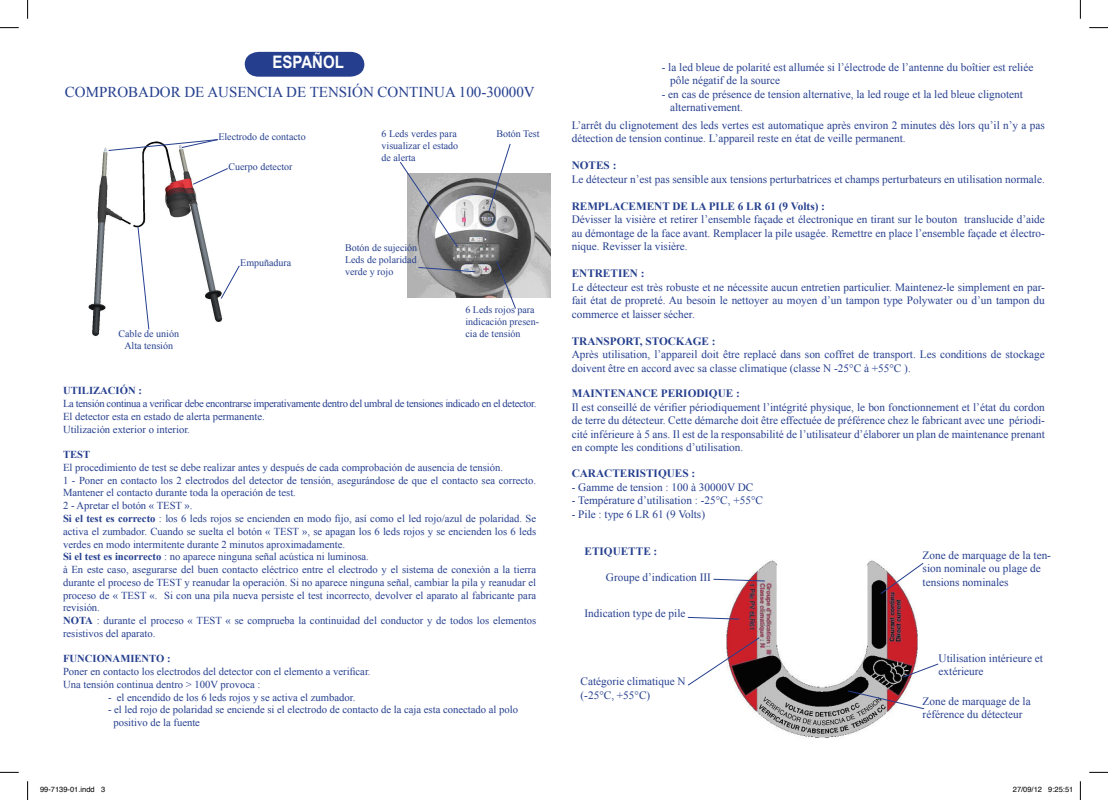
<style>
.page{position:relative;width:1108px;height:800px;background:#fff}
.page>*{position:absolute;margin:0;border:0;box-sizing:border-box;transform-origin:0 0}
.t1{font:700 17.25px "Arial";color:#fff;scale:.87 1}
.t2{font:15px "Times New Roman";color:#253f8e}
.t3{font:11.25px/13.5px "Times New Roman";color:#253f8e}
.t4{font:700 11.25px "Times New Roman";color:#253f8e}
.t5{font:10.62px/12.8px "Times New Roman";color:#253f8e}
.t6{font:10.62px "Times New Roman";letter-spacing:-.03em;color:#253f8e}
.t7{font:700 10.62px "Times New Roman";color:#253f8e}
.t8{font:10px/12px "Times New Roman";color:#253f8e}
.t9{font:7.5px "Helvetica";color:#000}
.s1{font-weight:700}
</style>
<div class="page">
<img style="left:726px;top:560px;width:191px;height:178px">
<svg style="left:713px;top:578px;width:53px;height:3px"></svg>
<svg style="left:687px;top:616px;width:53px;height:4px"></svg>
<svg style="left:688px;top:636px;width:72px;height:50px"></svg>
<svg style="left:847px;top:689px;width:78px;height:20px"></svg>
<svg style="left:902px;top:662px;width:37px;height:16px"></svg>
<svg style="left:879px;top:561px;width:45px;height:33px"></svg>
<svg style="left:245px;top:52px;width:119px;height:25px;background:#304994"></svg>
<img style="left:408px;top:173px;width:142px;height:124px">
<svg style="left:400px;top:162px;width:59px;height:86px"></svg>
<svg style="left:488px;top:143px;width:23px;height:69px"></svg>
<svg style="left:495px;top:260px;width:22px;height:49px"></svg>
<svg style="left:417px;top:266px;width:59px;height:7px"></svg>
<img style="left:88px;top:147px;width:135px;height:189px">
<svg style="left:220px;top:264px;width:20px;height:36px"></svg>
<svg style="left:108px;top:139px;width:111px;height:12px"></svg>
<svg style="left:137px;top:225px;width:13px;height:105px"></svg>
<svg style="left:192px;top:167px;width:36px;height:18px"></svg>
<svg style="left:0;top:27px;width:19px;height:1px"></svg>
<svg style="left:1089px;top:27px;width:19px;height:1px"></svg>
<svg style="left:0;top:771px;width:19px;height:1px"></svg>
<svg style="left:1089px;top:771px;width:19px;height:1px"></svg>
<svg style="left:27px;top:0;width:1px;height:19px"></svg>
<svg style="left:27px;top:781px;width:1px;height:18px"></svg>
<svg style="left:1079px;top:0;width:2px;height:19px"></svg>
<svg style="left:1079px;top:781px;width:2px;height:18px"></svg>
<p class="t1" style="left:272px;top:51px;width:84px">ESPAÑOL</p>
<p class="t2" style="left:65px;top:82px;width:471px">COMPROBADOR DE AUSENCIA DE TENSIÓN CONTINUA 100-30000V</p>
<p class="t8" style="left:381px;top:128px;width:78px">6 Leds verdes para visualizar el estado de alerta</p>
<p class="t8" style="left:496px;top:128px;width:45px">Botón Test</p>
<p class="t8" style="left:218px;top:131px;width:89px">Electrodo de contacto</p>
<p class="t8" style="left:228px;top:160px;width:66px">Cuerpo detector</p>
<p class="t8" style="left:118px;top:327px;width:62px">Cable de unión</p>
<p class="t8" style="left:124px;top:339px;width:50px">Alta tensión</p>
<p class="t8" style="left:240px;top:257px;width:53px">Empuñadura</p>
<p class="t8" style="left:345px;top:241px;width:74px">Botón de sujeción</p>
<p class="t8" style="left:345px;top:253px;width:73px">Leds de polaridad verde y rojo</p>
<p class="t8" style="left:465px;top:303px;width:75px">6 Leds rojos para indicación presen&shy;cia de tensión</p>
<p class="t7" style="left:63px;top:383px;width:80px">UTILIZACIÓN :</p>
<p class="t6" style="left:63px;top:396px;width:475px">La tensión continua a verificar debe encontrarse imperativamente dentro del umbral de tensiones indicado en el detector.</p>
<p class="t5" style="left:63px;top:409px;width:203px">El detector esta en estado de alerta permanente.</p>
<p class="t5" style="left:63px;top:422px;width:128px">Utilización exterior o interior.</p>
<p class="t7" style="left:63px;top:447px;width:29px">TEST</p>
<p class="t5" style="left:63px;top:460px;width:441px">El procedimiento de test se debe realizar antes y después de cada comprobación de ausencia de tensión.</p>
<p class="t5" style="left:63px;top:473px;width:475px">1 - Poner en contacto los 2 electrodos del detector de tensión, asegurándose de que el contacto sea correcto.<br>Mantener el contacto durante toda la operación de test.</p>
<p class="t5" style="left:63px;top:499px;width:131px">2 - Apretar el botón « TEST ».</p>
<p class="t5" style="left:63px;top:511px;width:475px;text-align:justify"><span class="s1">Si el test es correcto</span> : los 6 leds rojos se encienden en modo fijo, así como el led rojo/azul de polaridad. Se activa el zumbador. Cuando se suelta el botón « TEST », se apagan los 6 leds rojos y se encienden los 6 leds verdes en modo intermitente durante 2 minutos aproximadamente.</p>
<p class="t5" style="left:63px;top:550px;width:307px"><span class="s1">Si el test es incorrecto</span> : no aparece ninguna señal acústica ni luminosa.</p>
<p class="t5" style="left:63px;top:562px;width:475px;text-align:justify">à En este caso, asegurarse del buen contacto eléctrico entre el electrodo y el sistema de conexión a la tierra durante el proceso de TEST y reanudar la operación. Si no aparece ninguna señal, cambiar la pila y reanudar el proceso de « TEST «. Si con una pila nueva persiste el test incorrecto, devolver el aparato al fabricante para revisión.</p>
<p class="t5" style="left:63px;top:613px;width:475px"><span class="s1">NOTA</span> : durante el proceso « TEST « se comprueba la continuidad del conductor y de todos los elementos resistivos del aparato.</p>
<p class="t7" style="left:63px;top:651px;width:109px">FUNCIONAMIENTO :</p>
<p class="t5" style="left:63px;top:664px;width:309px">Poner en contacto los electrodos del detector con el elemento a verificar.</p>
<p class="t5" style="left:63px;top:677px;width:199px">Una tensión continua dentro &gt; 100V provoca :</p>
<p class="t5" style="left:108px;top:690px;width:249px">- el encendido de los 6 leds rojos y se activa el zumbador.</p>
<p class="t5" style="left:108px;top:703px;width:411px">- el led rojo de polaridad se enciende si el electrodo de contacto de la caja esta conectado al polo</p>
<p class="t5" style="left:114px;top:715px;width:88px">positivo de la fuente</p>
<p class="t3" style="left:662px;top:60px;width:373px">- la led bleue de polarité est allumée si l’électrode de l’antenne du boîtier est reliée</p>
<p class="t3" style="left:670px;top:74px;width:111px">pôle négatif de la source</p>
<p class="t3" style="left:670px;top:87px;width:354px;text-indent:-8px">- en cas de présence de tension alternative, la led rouge et la led bleue clignotent alternativement.</p>
<p class="t3" style="left:572px;top:118px;width:475px">L’arrêt du clignotement des leds vertes est automatique après environ 2 minutes dès lors qu’il n’y a pas détection de tension continue. L’appareil reste en état de veille permanent.</p>
<p class="t4" style="left:572px;top:158px;width:46px">NOTES :</p>
<p class="t3" style="left:572px;top:172px;width:475px">Le détecteur n’est pas sensible aux tensions perturbatrices et champs perturbateurs en utilisation normale.</p>
<p class="t4" style="left:572px;top:198px;width:255px">REMPLACEMENT DE LA PILE 6 LR 61 (9 Volts) :</p>
<p class="t3" style="left:572px;top:212px;width:475px;text-align:justify">Dévisser la visière et retirer l’ensemble façade et électronique en tirant sur le bouton translucide d’aide au démontage de la face avant. Remplacer la pile usagée. Remettre en place l’ensemble façade et électro&shy;nique. Revisser la visière.</p>
<p class="t4" style="left:572px;top:266px;width:74px">ENTRETIEN :</p>
<p class="t3" style="left:572px;top:280px;width:475px;text-align:justify">Le détecteur est très robuste et ne nécessite aucun entretien particulier. Maintenez-le simplement en par&shy;fait état de propreté. Au besoin le nettoyer au moyen d’un tampon type Polywater ou d’un tampon du commerce et laisser sécher.</p>
<p class="t4" style="left:572px;top:333px;width:145px">TRANSPORT, STOCKAGE :</p>
<p class="t3" style="left:572px;top:347px;width:475px">Après utilisation, l’appareil doit être replacé dans son coffret de transport. Les conditions de stockage doivent être en accord avec sa classe climatique (classe N -25°C à +55°C ).</p>
<p class="t4" style="left:572px;top:386px;width:170px">MAINTENANCE PERIODIQUE :</p>
<p class="t3" style="left:572px;top:400px;width:475px;text-align:justify">Il est conseillé de vérifier périodiquement l’intégrité physique, le bon fonctionnement et l’état du cordon de terre du détecteur. Cette démarche doit être effectuée de préférence chez le fabricant avec une périodi&shy;cité inférieure à 5 ans. Il est de la responsabilité de l’utilisateur d’élaborer un plan de maintenance prenant en compte les conditions d’utilisation.</p>
<p class="t4" style="left:572px;top:465px;width:125px">CARACTERISTIQUES :</p>
<p class="t3" style="left:572px;top:479px;width:183px">- Gamme de tension : 100 à 30000V DC</p>
<p class="t3" style="left:572px;top:493px;width:193px">- Température d’utilisation : -25°C, +55°C</p>
<p class="t3" style="left:572px;top:506px;width:135px">- Pile : type 6 LR 61 (9 Volts)</p>
<p class="t4" style="left:584px;top:542px;width:74px">ETIQUETTE :</p>
<p class="t3" style="left:606px;top:570px;width:106px">Groupe d’indication III</p>
<p class="t3" style="left:584px;top:606px;width:102px">Indication type de pile</p>
<p class="t3" style="left:922px;top:547px;width:130px">Zone de marquage de la ten&shy;sion nominale ou plage de tensions nominales</p>
<p class="t3" style="left:580px;top:674px;width:106px">Catégorie climatique N (-25°C, +55°C)</p>
<p class="t3" style="left:938px;top:651px;width:106px">Utilisation intérieure et extérieure</p>
<p class="t3" style="left:922px;top:693px;width:110px">Zone de marquage de la référence du détecteur</p>
<p class="t9" style="left:40px;top:783px;width:67px">99-7139-01.indd 3</p>
<p class="t9" style="left:1012px;top:783px;width:62px">27/09/12 9:25:51</p>
</div>
